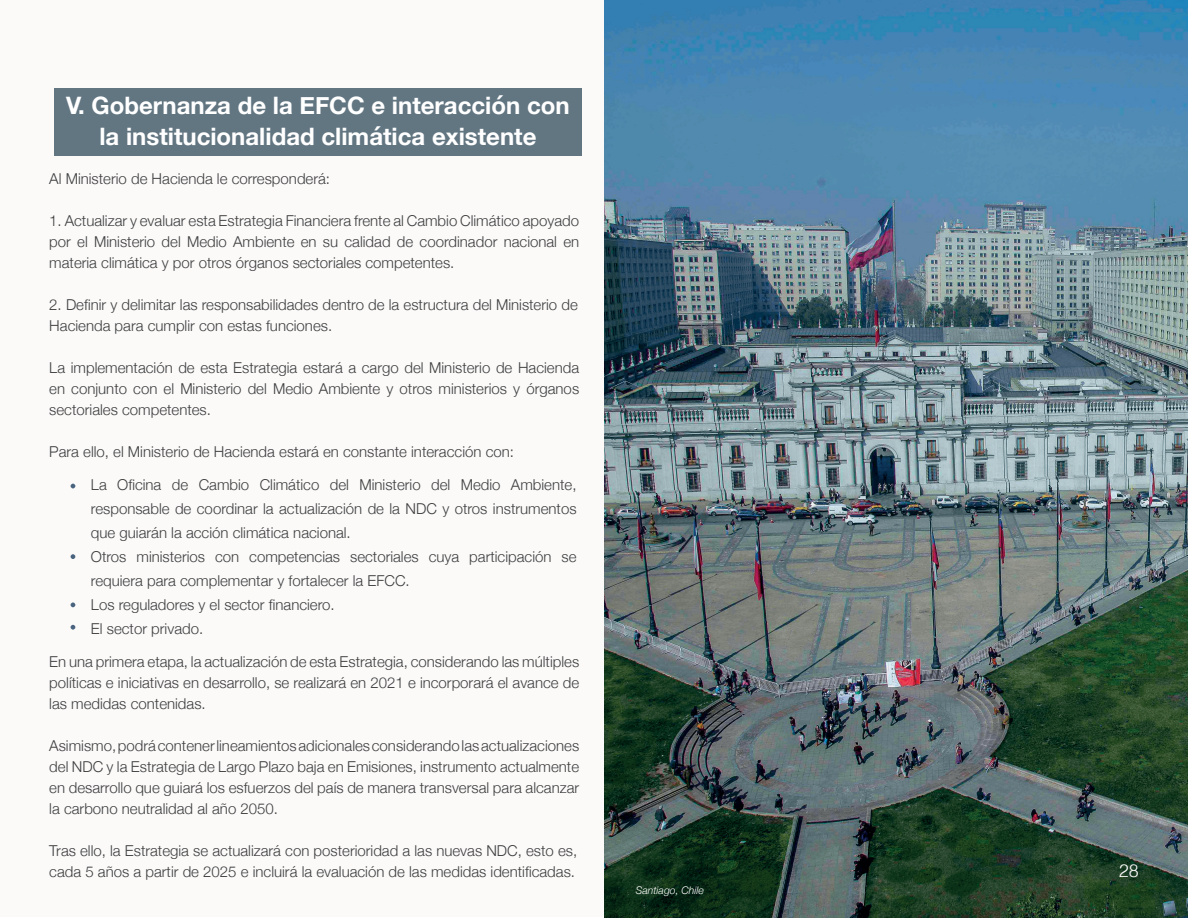
<style>
.page{position:relative;width:1188px;height:918px;background:#fff}
.page>*{position:absolute;margin:0;border:0;box-sizing:border-box;transform-origin:0 0}
.t1{font:700 24px/31.5px "Helvetica Neue";color:#fff;text-align:center}
.t2{font:300 18px "Helvetica";color:#fff}
.t3{font:300 15px/21px "Helvetica Neue";color:#3e3e3f;text-align:justify}
.t4{font:italic 300 10.5px "Helvetica Neue";color:#fff}
</style>
<div class="page">
<div style="left:0;top:1px;width:1186px;height:916px;background:#fbfaf9"></div>
<div style="left:54px;top:88px;width:528px;height:67px;background:#627682"></div>
<img style="left:605px;top:1px;width:583px;height:917px">
<svg style="left:71px;top:484px;width:4px;height:4px"></svg>
<svg style="left:71px;top:603px;width:4px;height:4px"></svg>
<svg style="left:71px;top:554px;width:4px;height:5px"></svg>
<svg style="left:71px;top:625px;width:4px;height:5px"></svg>
<h1 class="t1" style="left:66px;top:90px;width:505px">V. Gobernanza de la EFCC e interacción con la institucionalidad climática existente</h1>
<p class="t3" style="left:49px;top:168px;width:282px">Al Ministerio de Hacienda le corresponderá:</p>
<p class="t3" style="left:49px;top:210px;width:531px">1. Actualizar y evaluar esta Estrategia Financiera frente al Cambio Climático apoyado por el Ministerio del Medio Ambiente en su calidad de coordinador nacional en materia climática y por otros órganos sectoriales competentes.</p>
<p class="t3" style="left:49px;top:294px;width:530px">2. Definir y delimitar las responsabilidades dentro de la estructura del Ministerio de<br>Hacienda para cumplir con estas funciones.</p>
<p class="t3" style="left:49px;top:357px;width:531px">La implementación de esta Estrategia estará a cargo del Ministerio de Hacienda en conjunto con el Ministerio del Medio Ambiente y otros ministerios y órganos sectoriales competentes.</p>
<p class="t3" style="left:49px;top:441px;width:466px">Para ello, el Ministerio de Hacienda estará en constante interacción con:</p>
<p class="t3" style="left:91px;top:471px;width:487px;line-height:24px;text-align:left">La Oficina de Cambio Climático del Ministerio del Medio Ambiente, responsable de coordinar la actualización de la NDC y otros instrumentos que guiarán la acción climática nacional.<br>Otros ministerios con competencias sectoriales cuya participación se requiera para complementar y fortalecer la EFCC.<br>Los reguladores y el sector financiero.<br>El sector privado.</p>
<p class="t3" style="left:49px;top:651px;width:531px">En una primera etapa, la actualización de esta Estrategia, considerando las múltiples políticas e iniciativas en desarrollo, se realizará en 2021 e incorporará el avance de las medidas contenidas.</p>
<p class="t3" style="left:49px;top:735px;width:531px">Asimismo, podrá contener lineamientos adicionales considerando las actualizaciones del NDC y la Estrategia de Largo Plazo baja en Emisiones, instrumento actualmente en desarrollo que guiará los esfuerzos del país de manera transversal para alcanzar la carbono neutralidad al año 2050.</p>
<p class="t3" style="left:49px;top:840px;width:529px">Tras ello, la Estrategia se actualizará con posterioridad a las nuevas NDC, esto es, cada 5 años a partir de 2025 e incluirá la evaluación de las medidas identificadas.</p>
<p class="t4" style="left:636px;top:882px;width:70px">Santiago, Chile</p>
<p class="t2" style="left:1119px;top:855px;width:22px">28</p>
<p class="t2" style="left:1127px;top:856px;width:12px">4</p>
</div>
